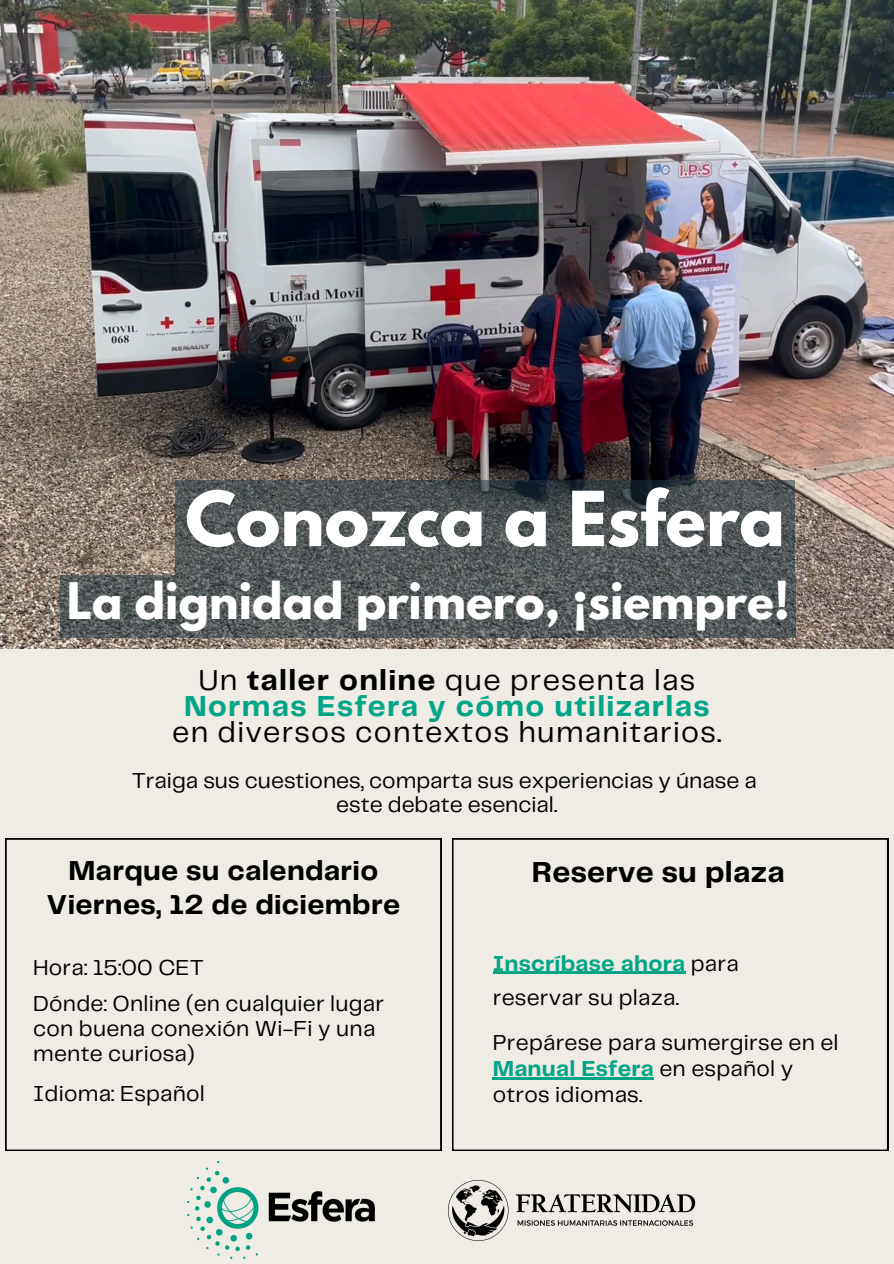
<style>
.page{position:relative;width:894px;height:1264px;background:#fff}
.page>*{position:absolute;margin:0;border:0;box-sizing:border-box;transform-origin:0 0}
.t1{font:700 67.05px "League Spartan";color:#fff}
.t2{font:700 44.55px "League Spartan";color:#fff}
.t3{font:30px/25.8px "Telegraf";letter-spacing:.04em;color:#000;text-align:center}
.t4{font:700 30px "Telegraf";letter-spacing:.01em;color:#000}
.t5{font:700 28.5px/33.8px "Telegraf";letter-spacing:.01em;color:#000;text-align:center}
.t6{font:22.5px/24.8px "Telegraf";letter-spacing:.01em;color:#000}
.s1{font-weight:700}
.s2{font-weight:700;color:#02a686}
</style>
<div class="page">
<div style="left:0;top:0;width:893px;height:1263px;background:#efebe5"></div>
<svg style="left:6px;top:838px;width:435px;height:312px"></svg>
<img style="left:0;top:0;width:893px;height:648px">
<svg style="left:452px;top:838px;width:435px;height:312px"></svg>
<img style="left:187px;top:1161px;width:187px;height:97px">
<img style="left:448px;top:1180px;width:248px;height:61px">
<div style="left:175px;top:480px;width:619px;height:94px;background:#1a3340;opacity:.51"></div>
<div style="left:60px;top:575px;width:735px;height:63px;background:#1a3340;opacity:.51"></div>
<hr style="left:492px;top:971px;width:193px;height:2px;background:#02a686">
<hr style="left:492px;top:1076px;width:162px;height:3px;background:#02a686">
<h1 class="t1" style="left:185px;top:485px;width:601px">Conozca a Esfera</h1>
<h2 class="t2" style="left:67px;top:579px;width:724px">La dignidad primero, ¡siempre!</h2>
<p class="t3" style="left:172px;top:668px;width:550px">Un <span class="s1">taller online</span> que presenta las<br><span class="s2">Normas Esfera y cómo utilizarlas </span>en diversos contextos humanitarios.</p>
<p class="t6" style="left:132px;top:769px;width:626px">Traiga sus cuestiones, comparta sus experiencias y únase a</p>
<h3 class="t6" style="left:336px;top:793px;width:222px">este debate esencial.</h3>
<p class="t5" style="left:47px;top:855px;width:355px">Marque su calendario<br>Viernes, 12 de diciembre</p>
<h4 class="t6" style="left:33px;top:955px;width:172px">Hora: 15:00 CET</h4>
<p class="t6" style="left:33px;top:992px;width:352px">Dónde: Online (en cualquier lugar con buena conexión Wi-Fi y una mente curiosa)</p>
<p class="t6" style="left:33px;top:1082px;width:173px">Idioma: Español</p>
<p class="t4" style="left:531px;top:859px;width:254px">Reserve su plaza</p>
<h3 class="t6" style="left:492px;top:946px;width:247px;line-height:34.8px"><span class="s2">Inscríbase ahora</span> para reservar su plaza.</h3>
<p class="t6" style="left:492px;top:1030px;width:347px;line-height:25.8px">Prepárese para sumergirse en el<br><span class="s2">Manual Esfera</span> en español y otros idiomas.</p>
</div>
